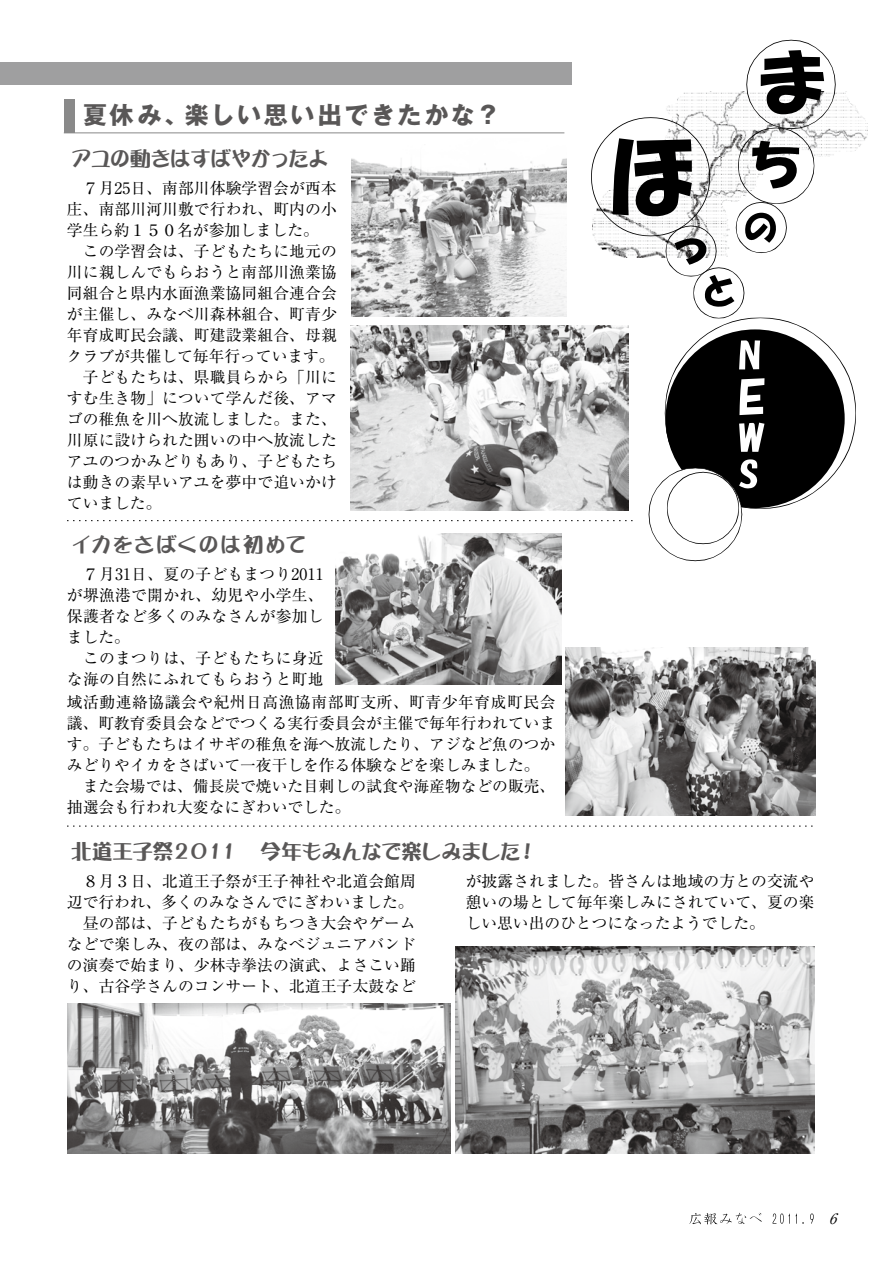
<style>
.page{position:relative;width:893px;height:1263px;background:#fff}
.page>*{position:absolute;margin:0;border:0;box-sizing:border-box;transform-origin:0 0}
.t1{font:24px "Gothic MB101 Pro Bold 90 pv RKSJ H";letter-spacing:.11em;color:#595757}
.t2{font:21px "DFPOP Corn Std W12 90 pv RKSJ H";letter-spacing:-.045em;color:#595757}
.t3{font:21px "DFPOP Corn Std W12 90 pv RKSJ H";letter-spacing:.035em;color:#595757}
.t4{font:15.75px/21px "Ryumin Pro Regular 90 pv RKSJ H";letter-spacing:.005em;color:#000}
.t5{font:italic 14.55px "Ryumin Pro Regular 90 pv RKSJ H";color:#000}
</style>
<div class="page">
<svg style="left:689px;top:1213px;width:73px;height:11px"></svg>
<svg style="left:810px;top:1213px;width:4px;height:11px"></svg>
<svg style="left:772px;top:1213px;width:32px;height:11px"></svg>
<img style="left:335px;top:561px;width:226px;height:124px">
<img style="left:566px;top:648px;width:249px;height:167px">
<img style="left:456px;top:946px;width:358px;height:207px">
<div style="left:64px;top:100px;width:10px;height:33px;background:#898989"></div>
<img style="left:68px;top:1003px;width:382px;height:150px">
<svg style="left:67px;top:40px;width:789px;height:521px"></svg>
<svg style="left:67px;top:826px;width:746px;height:1px"></svg>
<h1 class="t1" style="left:185px;top:95px;width:317px">楽しい思い出できたかな?</h1>
<h1 class="t1" style="left:83px;top:95px;width:107px">夏休み、</h1>
<h2 class="t2" style="left:71px;top:147px;width:260px">アユの動きはすばやかったよ</h2>
<p class="t4" style="left:67px;top:176px;width:271px">　７月25日、南部川体験学習会が西本庄、南部川河川敷で行われ、町内の小学生ら約１５０名が参加しました。　この学習会は、子どもたちに地元の川に親しんでもらおうと南部川漁業協同組合と県内水面漁業協同組合連合会が主催し、みなべ川森林組合、町青少年育成町民会議、町建設業組合、母親クラブが共催して毎年行っています。　子どもたちは、県職員らから「川にすむ生き物」について学んだ後、アマゴの稚魚を川へ放流しました。また、川原に設けられた囲いの中へ放流したアユのつかみどりもあり、子どもたちは動きの素早いアユを夢中で追いかけていました。</p>
<h2 class="t3" style="left:71px;top:533px;width:237px">イカをさばくのは初めて</h2>
<p class="t4" style="left:67px;top:562px;width:258px;text-indent:16px">７月31日、夏の子どもまつり2011が堺漁港で開かれ、幼児や小学生、保護者など多くのみなさんが参加しました。<br>　このまつりは、子どもたちに身近な海の自然にふれてもらおうと町地</p>
<p class="t4" style="left:67px;top:690px;width:490px">域活動連絡協議会や紀州日高漁協南部町支所、町青少年育成町民会議、町教育委員会などでつくる実行委員会が主催で毎年行われています。子どもたちはイサギの稚魚を海へ放流したり、アジなど魚のつかみどりやイカをさばいて一夜干しを作る体験などを楽しみました。　また会場では、備長炭で焼いた目刺しの試食や海産物などの販売、抽選会も行われ大変なにぎわいでした。</p>
<h2 class="t2" style="left:71px;top:840px;width:451px">北道王子祭２０１１　今年もみんなで楽しみました</h2>
<p class="t4" style="left:67px;top:869px;width:350px">　８月３日、北道王子祭が王子神社や北道会館周辺で行われ、多くのみなさんでにぎわいました。　昼の部は、子どもたちがもちつき大会やゲームなどで楽しみ、夜の部は、みなべジュニアバンドの演奏で始まり、少林寺拳法の演武、よさこい踊り、古谷学さんのコンサート、北道王子太鼓など</p>
<h2 class="t2" style="left:517px;top:840px;width:22px">!</h2>
<p class="t4" style="left:466px;top:869px;width:350px;text-align:justify">が披露されました。皆さんは地域の方との交流や憩いの場として毎年楽しみにされていて、夏の楽しい思い出のひとつになったようでした。</p>
<p class="t5" style="left:829px;top:1207px;width:16px">6</p>
</div>
